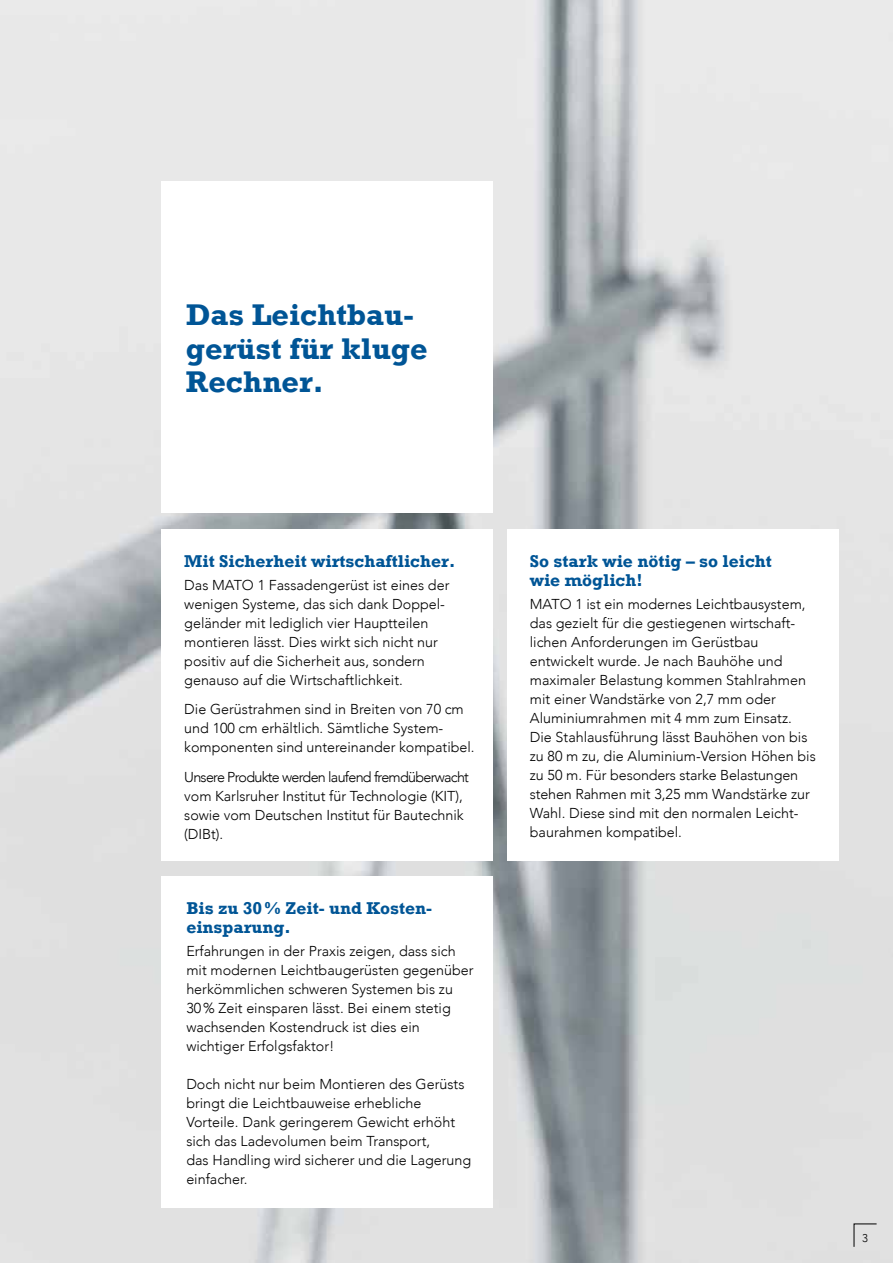
<style>
.page{position:relative;width:893px;height:1263px;background:#fff}
.page>*{position:absolute;margin:0;border:0;box-sizing:border-box;transform-origin:0 0}
.t1{font:700 30.75px/33.6px "M Rockwell";color:#005596}
.t2{font:700 17.55px/19px "M Rockwell";color:#005596}
.t3{font:300 14.4px/19px "Avenir";color:#000}
.t4{font:300 11.25px "Avenir";color:#000}
</style>
<div class="page">
<img style="left:0;top:0;width:893px;height:1263px">
<div style="left:161px;top:529px;width:332px;height:331px;background:#fff"></div>
<div style="left:161px;top:876px;width:332px;height:332px;background:#fff"></div>
<div style="left:507px;top:529px;width:332px;height:331px;background:#fff"></div>
<div style="left:161px;top:182px;width:331px;height:331px;background:#fff"></div>
<svg style="left:854px;top:1223px;width:23px;height:24px"></svg>
<h1 class="t1" style="left:186px;top:298px;width:243px">Das Leichtbau&shy;gerüst für kluge<br>Rechner.</h1>
<p class="t2" style="left:184px;top:551px;width:273px">Mit Sicherheit wirtschaftlicher.</p>
<p class="t3" style="left:184px;top:575px;width:267px">Das MATO 1 Fassadengerüst ist eines der wenigen Systeme, das sich dank Doppel&shy;geländer mit lediglich vier Hauptteilen montieren lässt. Dies wirkt sich nicht nur positiv auf die Sicherheit aus, sondern genauso auf die Wirtschaftlichkeit.</p>
<p class="t3" style="left:184px;top:700px;width:292px">Die Gerüstrahmen sind in Breiten von 70 cm und 100 cm erhältlich. Sämtliche System&shy;komponenten sind untereinander kompatibel.</p>
<p class="t3" style="left:184px;top:767px;width:286px">Unsere Produkte werden laufend fremdüberwacht vom Karlsruher Institut für Technologie (KIT), sowie vom Deutschen Institut für Bautechnik (DIBt).</p>
<p class="t2" style="left:186px;top:898px;width:247px">Bis zu 30% Zeit- und Kosten&shy;einsparung.</p>
<p class="t3" style="left:186px;top:942px;width:289px">Erfahrungen in der Praxis zeigen, dass sich mit modernen Leichtbaugerüsten gegenüber herkömmlichen schweren Systemen bis zu 30% Zeit einsparen lässt. Bei einem stetig wachsenden Kostendruck ist dies ein wichtiger Erfolgsfaktor!</p>
<p class="t3" style="left:186px;top:1075px;width:286px">Doch nicht nur beim Montieren des Gerüsts bringt die Leichtbauweise erhebliche Vorteile. Dank geringerem Gewicht erhöht sich das Ladevolumen beim Transport,<br>das Handling wird sicherer und die Lagerung einfacher.</p>
<p class="t2" style="left:530px;top:551px;width:244px">So stark wie nötig – so leicht wie möglich!</p>
<p class="t3" style="left:530px;top:594px;width:287px">MATO 1 ist ein modernes Leichtbausystem, das gezielt für die gestiegenen wirtschaft&shy;lichen Anforderungen im Gerüstbau entwickelt wurde. Je nach Bauhöhe und maximaler Belastung kommen Stahlrahmen mit einer Wandstärke von 2,7 mm oder Aluminiumrahmen mit 4 mm zum Einsatz.<br>Die Stahlausführung lässt Bauhöhen von bis zu 80 m zu, die Aluminium-Version Höhen bis zu 50 m. Für besonders starke Belastungen stehen Rahmen mit 3,25 mm Wandstärke zur Wahl. Diese sind mit den normalen Leicht&shy;baurahmen kompatibel.</p>
<p class="t4" style="left:862px;top:1231px;width:7px">3</p>
</div>
